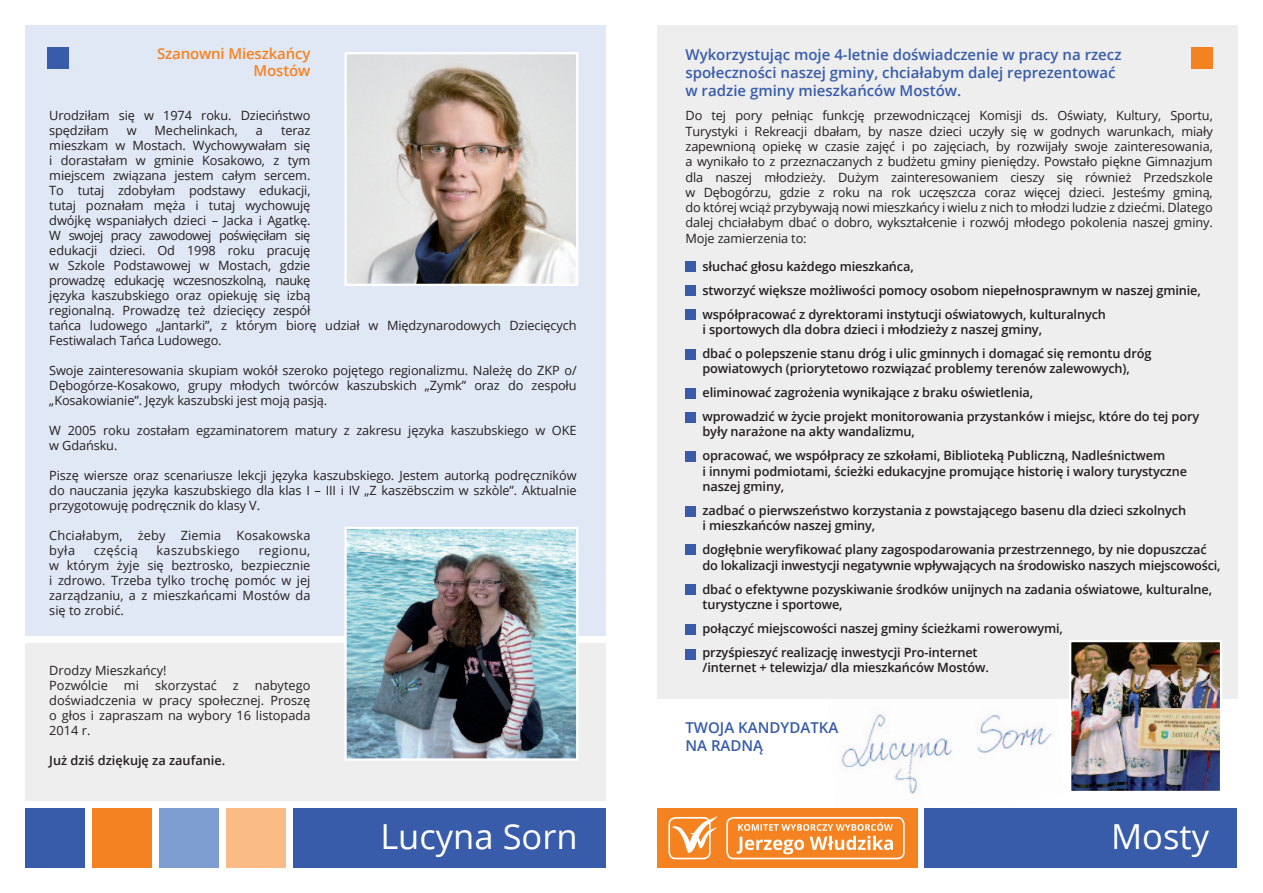
<style>
.page{position:relative;width:1263px;height:893px;background:#fff}
.page>*{position:absolute;margin:0;border:0;box-sizing:border-box;transform-origin:0 0}
.t1{font:34.5px "Open Sans";color:#fff}
.t2{font:600 15px/18px "Open Sans";color:#385caa}
.t3{font:600 15px/16.5px "Open Sans";letter-spacing:-.01em;color:#f58220;text-align:right}
.t4{font:12.75px/15px "Open Sans";letter-spacing:-.01em;color:#231f20;text-align:justify}
.t5{font:600 12.75px/24px "Open Sans";letter-spacing:-.01em;color:#231f20}
.t6{font:12.75px/15px "Open Sans";letter-spacing:.01em;color:#231f20}
.t7{font:12.75px "Open Sans";letter-spacing:.03em;color:#231f20}
</style>
<div class="page">
<img style="left:841px;top:714px;width:211px;height:99px">
<div style="left:26px;top:644px;width:580px;height:157px;background:#eeeeef"></div>
<div style="left:657px;top:808px;width:260px;height:59px;background:#f58220"></div>
<div style="left:26px;top:808px;width:59px;height:59px;background:#385caa"></div>
<div style="left:924px;top:808px;width:313px;height:59px;background:#385caa"></div>
<div style="left:293px;top:808px;width:313px;height:59px;background:#385caa"></div>
<div style="left:92px;top:808px;width:60px;height:59px;background:#f58220"></div>
<div style="left:226px;top:808px;width:60px;height:59px;background:#fbbb85"></div>
<div style="left:159px;top:808px;width:60px;height:59px;background:#7e9ed2"></div>
<div style="left:668px;top:817px;width:43px;height:42px;border:2px solid #fff;border-radius:6px"></div>
<div style="left:726px;top:817px;width:179px;height:42px;border:2px solid #fff;border-radius:6px"></div>
<svg style="left:736px;top:822px;width:157px;height:32px"></svg>
<svg style="left:672px;top:816px;width:45px;height:37px"></svg>
<div style="left:26px;top:26px;width:580px;height:610px;background:#e1e8f5"></div>
<div style="left:657px;top:26px;width:580px;height:673px;background:#eeeeef"></div>
<div style="left:47px;top:48px;width:21px;height:21px;background:#385caa"></div>
<div style="left:1191px;top:48px;width:22px;height:21px;background:#f58220"></div>
<img style="left:1072px;top:643px;width:147px;height:147px">
<div style="left:1069px;top:640px;width:153px;height:153px;border:2px solid #fff"></div>
<img style="left:347px;top:55px;width:228px;height:228px">
<div style="left:344px;top:52px;width:234px;height:234px;border:2px solid #fff"></div>
<img style="left:347px;top:530px;width:228px;height:228px">
<div style="left:344px;top:527px;width:234px;height:234px;border:2px solid #fff"></div>
<div style="left:685px;top:261px;width:11px;height:11px;background:#385caa"></div>
<div style="left:685px;top:285px;width:11px;height:11px;background:#385caa"></div>
<div style="left:685px;top:309px;width:11px;height:11px;background:#385caa"></div>
<div style="left:685px;top:349px;width:11px;height:10px;background:#385caa"></div>
<div style="left:685px;top:388px;width:11px;height:11px;background:#385caa"></div>
<div style="left:685px;top:412px;width:11px;height:11px;background:#385caa"></div>
<div style="left:685px;top:451px;width:11px;height:10px;background:#385caa"></div>
<div style="left:685px;top:506px;width:11px;height:11px;background:#385caa"></div>
<div style="left:685px;top:544px;width:11px;height:11px;background:#385caa"></div>
<div style="left:685px;top:584px;width:11px;height:11px;background:#385caa"></div>
<div style="left:685px;top:624px;width:11px;height:11px;background:#385caa"></div>
<div style="left:685px;top:649px;width:11px;height:10px;background:#385caa"></div>
<p class="t3" style="left:157px;top:45px;width:155px">Szanowni Mieszkańcy<br>Mostów</p>
<p class="t4" style="left:49px;top:108px;width:263px">Urodziłam się w 1974 roku. Dzieciństwo spędziłam</p>
<p class="t4" style="left:127px;top:123px;width:11px">w</p>
<p class="t4" style="left:155px;top:123px;width:85px">Mechelinkach,</p>
<p class="t4" style="left:256px;top:123px;width:9px">a</p>
<p class="t4" style="left:49px;top:123px;width:529px;text-align:left;text-indent:232px">teraz<br>mieszkam w Mostach. Wychowywałam się<br>i dorastałam w gminie Kosakowo, z tym<br>miejscem związana jestem całym sercem.<br>To tutaj zdobyłam podstawy edukacji,<br>tutaj poznałam męża i tutaj wychowuję<br>dwójkę wspaniałych dzieci – Jacka i Agatkę.<br>W swojej pracy zawodowej poświęciłam się<br>edukacji dzieci. Od 1998 roku pracuję<br>w Szkole Podstawowej w Mostach, gdzie<br>prowadzę edukację wczesnoszkolną, naukę<br>języka kaszubskiego oraz opiekuję się izbą<br>regionalną. Prowadzę też dziecięcy zespół<br>tańca ludowego „Jantarki”, z którym biorę udział w Międzynarodowych Dziecięcych Festiwalach Tańca Ludowego.</p>
<p class="t4" style="left:49px;top:363px;width:529px">Swoje zainteresowania skupiam wokół szeroko pojętego regionalizmu. Należę do ZKP o/ Dębogórze-Kosakowo, grupy młodych twórców kaszubskich „Zymk” oraz do zespołu „Kosakowianie”. Język kaszubski jest moją pasją.</p>
<p class="t4" style="left:49px;top:423px;width:529px">W 2005 roku zostałam egzaminatorem matury z zakresu języka kaszubskiego w OKE w Gdańsku.</p>
<p class="t4" style="left:49px;top:468px;width:529px">Piszę wiersze oraz scenariusze lekcji języka kaszubskiego. Jestem autorką podręczników do nauczania języka kaszubskiego dla klas I – III i IV „Z kaszëbsczim w szkòle”. Aktualnie przygotowuję podręcznik do klasy V.</p>
<p class="t6" style="left:49px;top:528px;width:263px">Chciałabym, żeby Ziemia Kosakowska była</p>
<p class="t7" style="left:94px;top:542px;width:45px">częścią</p>
<p class="t7" style="left:156px;top:542px;width:85px">kaszubskiego</p>
<p class="t4" style="left:49px;top:543px;width:263px;text-indent:209px">regionu, w którym żyje się beztrosko, bezpiecznie i zdrowo. Trzeba tylko trochę pomóc w jej zarządzaniu, a z mieszkańcami Mostów da się to zrobić.</p>
<p class="t4" style="left:49px;top:663px;width:119px">Drodzy Mieszkańcy!<br>Pozwólcie</p>
<p class="t4" style="left:124px;top:678px;width:17px">mi</p>
<p class="t4" style="left:155px;top:678px;width:63px">skorzystać</p>
<p class="t4" style="left:233px;top:678px;width:7px">z</p>
<p class="t4" style="left:49px;top:678px;width:263px;text-indent:206px">nabytego doświadczenia w pracy społecznej. Proszę o głos i zapraszam na wybory 16 listopada 2014 r.</p>
<p class="t5" style="left:49px;top:748px;width:177px">Już dziś dziękuję za zaufanie.</p>
<p class="t2" style="left:685px;top:45px;width:437px">Wykorzystując moje 4-letnie doświadczenie w pracy na rzecz społeczności naszej gminy, chciałabym dalej reprezentować w radzie gminy mieszkańców Mostów.</p>
<p class="t4" style="left:685px;top:108px;width:529px">Do tej pory pełniąc funkcję przewodniczącej Komisji ds. Oświaty, Kultury, Sportu, Turystyki i Rekreacji dbałam, by nasze dzieci uczyły się w godnych warunkach, miały zapewnioną opiekę w czasie zajęć i po zajęciach, by rozwijały swoje zainteresowania, a wynikało to z przeznaczanych z budżetu gminy pieniędzy. Powstało piękne Gimnazjum dla naszej młodzieży. Dużym zainteresowaniem cieszy się również Przedszkole w Dębogórzu, gdzie z roku na rok uczęszcza coraz więcej dzieci. Jesteśmy gminą, do której wciąż przybywają nowi mieszkańcy i wielu z nich to młodzi ludzie z dziećmi. Dlatego dalej chciałabym dbać o dobro, wykształcenie i rozwój młodego pokolenia naszej gminy.<br>Moje zamierzenia to:</p>
<p class="t5" style="left:702px;top:254px;width:500px">słuchać głosu każdego mieszkańca,<br>stworzyć większe możliwości pomocy osobom niepełnosprawnym w naszej gminie, współpracować z dyrektorami instytucji oświatowych, kulturalnych</p>
<p class="t5" style="left:702px;top:317px;width:450px">i sportowych dla dobra dzieci i młodzieży z naszej gminy,<br>dbać o polepszenie stanu dróg i ulic gminnych i domagać się remontu dróg</p>
<p class="t5" style="left:702px;top:356px;width:498px">powiatowych (priorytetowo rozwiązać problemy terenów zalewowych), eliminować zagrożenia wynikające z braku oświetlenia,<br>wprowadzić w życie projekt monitorowania przystanków i miejsc, które do tej pory</p>
<p class="t5" style="left:702px;top:419px;width:464px">były narażone na akty wandalizmu,<br>opracować, we współpracy ze szkołami, Biblioteką Publiczną, Nadleśnictwem</p>
<p class="t5" style="left:702px;top:463px;width:486px;line-height:15.3px">i innymi podmiotami, ścieżki edukacyjne promujące historię i walory turystyczne naszej gminy,</p>
<p class="t5" style="left:702px;top:502px;width:485px;line-height:15.3px">zadbać o pierwszeństwo korzystania z powstającego basenu dla dzieci szkolnych i mieszkańców naszej gminy,</p>
<p class="t5" style="left:702px;top:542px;width:519px;line-height:15.3px">dogłębnie weryfikować plany zagospodarowania przestrzennego, by nie dopuszczać do lokalizacji inwestycji negatywnie wpływających na środowisko naszych miejscowości,</p>
<p class="t5" style="left:702px;top:581px;width:511px;line-height:15.3px">dbać o efektywne pozyskiwanie środków unijnych na zadania oświatowe, kulturalne, turystyczne i sportowe,</p>
<p class="t5" style="left:702px;top:616px;width:362px">połączyć miejscowości naszej gminy ścieżkami rowerowymi, przyśpieszyć realizację inwestycji Pro-internet</p>
<p class="t5" style="left:702px;top:655px;width:288px">/internet + telewizja/ dla mieszkańców Mostów.</p>
<p class="t2" style="left:685px;top:718px;width:154px">TWOJA KANDYDATKA<br>NA RADNĄ</p>
<h1 class="t1" style="left:380px;top:812px;width:199px">Lucyna Sorn</h1>
<h1 class="t1" style="left:1111px;top:812px;width:100px">Mosty</h1>
</div>
